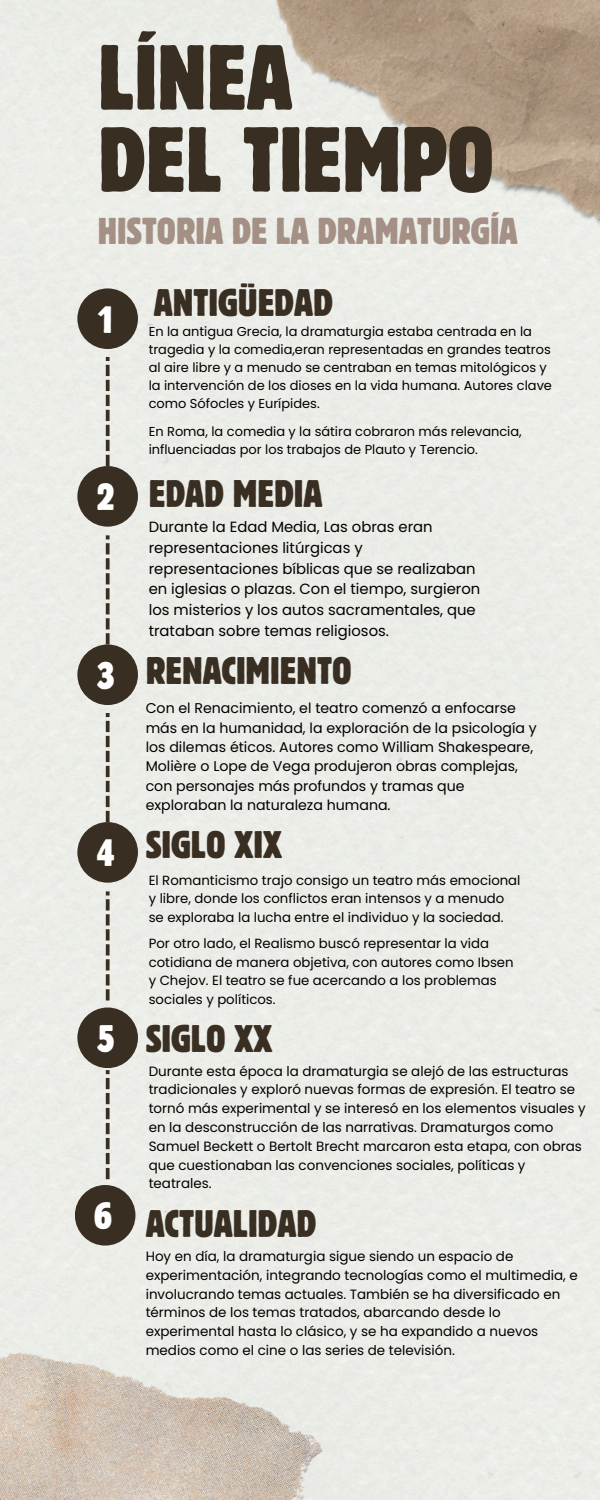
<style>
.page{position:relative;width:600px;height:1500px;background:#ecede9}
.page>*{position:absolute;margin:0;border:0;box-sizing:border-box;transform-origin:0 0}
.t1{font:condensed 91.6px/82.1px "Block W1 G";color:#392e22}
.t2{font:condensed 38.1px "Block W1 G";color:#392e22}
.t3{font:condensed 38.1px "Block W1 G";color:#fff}
.t4{font:condensed 37.1px "Block W1 G";color:#a49085}
.t5{font:14.8px/20.6px "Poppins";color:#000}
.t6{font:14.2px/19.4px "Poppins";color:#000}
.t7{font:13.5px/18.8px "Poppins";color:#000}
.t8{font:13.3px/18.5px "Poppins";color:#000}
.t9{font:13px/18px "Poppins";color:#000}
</style>
<div class="page">
<img style="left:244px;top:0;width:356px;height:300px">
<img style="left:0;top:1327px;width:331px;height:173px">
<div style="left:77px;top:288px;width:61px;height:61px;background:#392e22;border-radius:50%"></div>
<svg style="left:106px;top:357px;width:4px;height:109px"></svg>
<div style="left:77px;top:466px;width:61px;height:61px;background:#392e22;border-radius:50%"></div>
<svg style="left:106px;top:535px;width:4px;height:109px"></svg>
<div style="left:77px;top:644px;width:61px;height:61px;background:#392e22;border-radius:50%"></div>
<svg style="left:106px;top:713px;width:4px;height:109px"></svg>
<div style="left:77px;top:822px;width:61px;height:61px;background:#392e22;border-radius:50%"></div>
<svg style="left:106px;top:891px;width:4px;height:110px"></svg>
<div style="left:77px;top:1008px;width:61px;height:60px;background:#392e22;border-radius:50%"></div>
<svg style="left:106px;top:1070px;width:4px;height:109px"></svg>
<div style="left:75px;top:1185px;width:60px;height:61px;background:#392e22;border-radius:50%"></div>
<p class="t1" style="left:98px;top:35px;width:398px">LÍNEA<br>DEL TIEMPO</p>
<h1 class="t4" style="left:98px;top:207px;width:421px">HISTORIA DE LA DRAMATURGÍA</h1>
<p class="t3" style="left:96px;top:295px;width:21px">1</p>
<h2 class="t2" style="left:154px;top:278px;width:181px">ANTIGÜEDAD</h2>
<h2 class="t9" style="left:149px;top:322px;width:405px">En la antigua Grecia, la dramaturgia estaba centrada en la tragedia y la comedia,eran representadas en grandes teatros al aire libre y a menudo se centraban en temas mitológicos y la intervención de los dioses en la vida humana. Autores clave como Sófocles y Eurípides.</h2>
<p class="t9" style="left:149px;top:423px;width:375px">En Roma, la comedia y la sátira cobraron más relevancia, influenciadas por los trabajos de Plauto y Terencio.</p>
<p class="t3" style="left:96px;top:472px;width:21px">2</p>
<p class="t2" style="left:149px;top:469px;width:175px">EDAD MEDIA</p>
<p class="t5" style="left:149px;top:517px;width:333px">Durante la Edad Media, Las obras eran representaciones litúrgicas y representaciones bíblicas que se realizaban en iglesias o plazas. Con el tiempo, surgieron los misterios y los autos sacramentales, que trataban sobre temas religiosos.</p>
<h3 class="t3" style="left:96px;top:651px;width:21px">3</h3>
<h2 class="t2" style="left:146px;top:646px;width:208px">RENACIMIENTO</h2>
<p class="t6" style="left:146px;top:699px;width:393px">Con el Renacimiento, el teatro comenzó a enfocarse más en la humanidad, la exploración de la psicología y los dilemas éticos. Autores como William Shakespeare, Molière o Lope de Vega produjeron obras complejas, con personajes más profundos y tramas que exploraban la naturaleza humana.</p>
<h2 class="t3" style="left:96px;top:828px;width:21px">4</h2>
<p class="t2" style="left:146px;top:820px;width:138px">SIGLO XIX</p>
<p class="t8" style="left:149px;top:871px;width:373px">El Romanticismo trajo consigo un teatro más emocional y libre, donde los conflictos eran intensos y a menudo se exploraba la lucha entre el individuo y la sociedad.</p>
<p class="t8" style="left:149px;top:935px;width:366px">Por otro lado, el Realismo buscó representar la vida cotidiana de manera objetiva, con autores como Ibsen y Chejov. El teatro se fue acercando a los problemas sociales y políticos.</p>
<p class="t3" style="left:96px;top:1014px;width:21px">5</p>
<p class="t2" style="left:146px;top:1014px;width:128px">SIGLO XX</p>
<h2 class="t3" style="left:94px;top:1191px;width:21px">6</h2>
<h3 class="t7" style="left:149px;top:1062px;width:439px">Durante esta época la dramaturgia se alejó de las estructuras tradicionales y exploró nuevas formas de expresión. El teatro se tornó más experimental y se interesó en los elementos visuales y en la desconstrucción de las narrativas. Dramaturgos como Samuel Beckett o Bertolt Brecht marcaron esta etapa, con obras que cuestionaban las convenciones sociales, políticas y teatrales.</h3>
<p class="t2" style="left:146px;top:1199px;width:172px">ACTUALIDAD</p>
<p class="t7" style="left:146px;top:1247px;width:434px">Hoy en día, la dramaturgia sigue siendo un espacio de experimentación, integrando tecnologías como el multimedia, e involucrando temas actuales. También se ha diversificado en términos de los temas tratados, abarcando desde lo experimental hasta lo clásico, y se ha expandido a nuevos medios como el cine o las series de televisión.</p>
</div>
